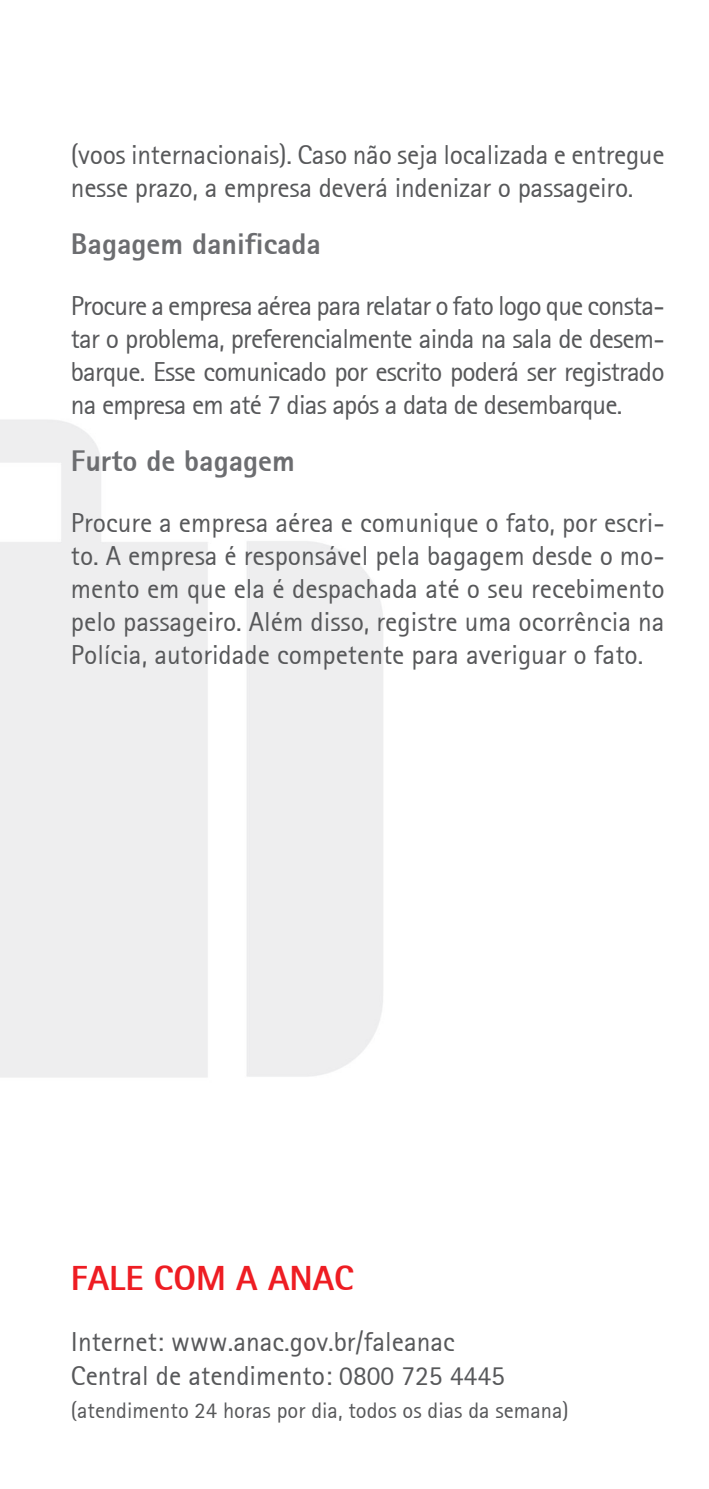
<style>
.page{position:relative;width:709px;height:1489px;background:#fff}
.page>*{position:absolute;margin:0;border:0;box-sizing:border-box;transform-origin:0 0}
.t1{font:800 35px "Rotis Sans Serif";color:#ee1d23}
.t2{font:800 30px "Rotis Sans Serif";color:#6c6d70}
.t3{font:27.5px/32.8px "Rotis Sans Serif";letter-spacing:-.01em;color:#57585a}
.t4{font:22.5px "Rotis Sans Serif";color:#57585a}
</style>
<div class="page">
<p class="t3" style="left:71px;top:138px;width:595px">(voos internacionais). Caso não seja localizada e entregue nesse prazo, a empresa deverá indenizar o passageiro.</p>
<p class="t2" style="left:71px;top:225px;width:251px">Bagagem danificada</p>
<p class="t3" style="left:71px;top:289px;width:595px;text-align:justify">Procure a empresa aérea para relatar o fato logo que consta&shy;tar o problema, preferencialmente ainda na sala de desem&shy;barque. Esse comunicado por escrito poderá ser registrado na empresa em até 7 dias após a data de desembarque.</p>
<p class="t2" style="left:71px;top:442px;width:225px">Furto de bagagem</p>
<p class="t3" style="left:71px;top:506px;width:595px;text-align:justify">Procure a empresa aérea e comunique o fato, por escri&shy;to. A empresa é responsável pela bagagem desde o mo&shy;mento em que ela é despachada até o seu recebimento pelo passageiro. Além disso, registre uma ocorrência na Polícia, autoridade competente para averiguar o fato.</p>
<p class="t1" style="left:71px;top:1255px;width:284px">FALE COM A ANAC</p>
<p class="t3" style="left:71px;top:1325px;width:435px">Internet: www.anac.gov.br/faleanac<br>Central de atendimento: 0800 725 4445</p>
<p class="t4" style="left:71px;top:1396px;width:499px">(atendimento 24 horas por dia, todos os dias da semana)</p>
</div>
